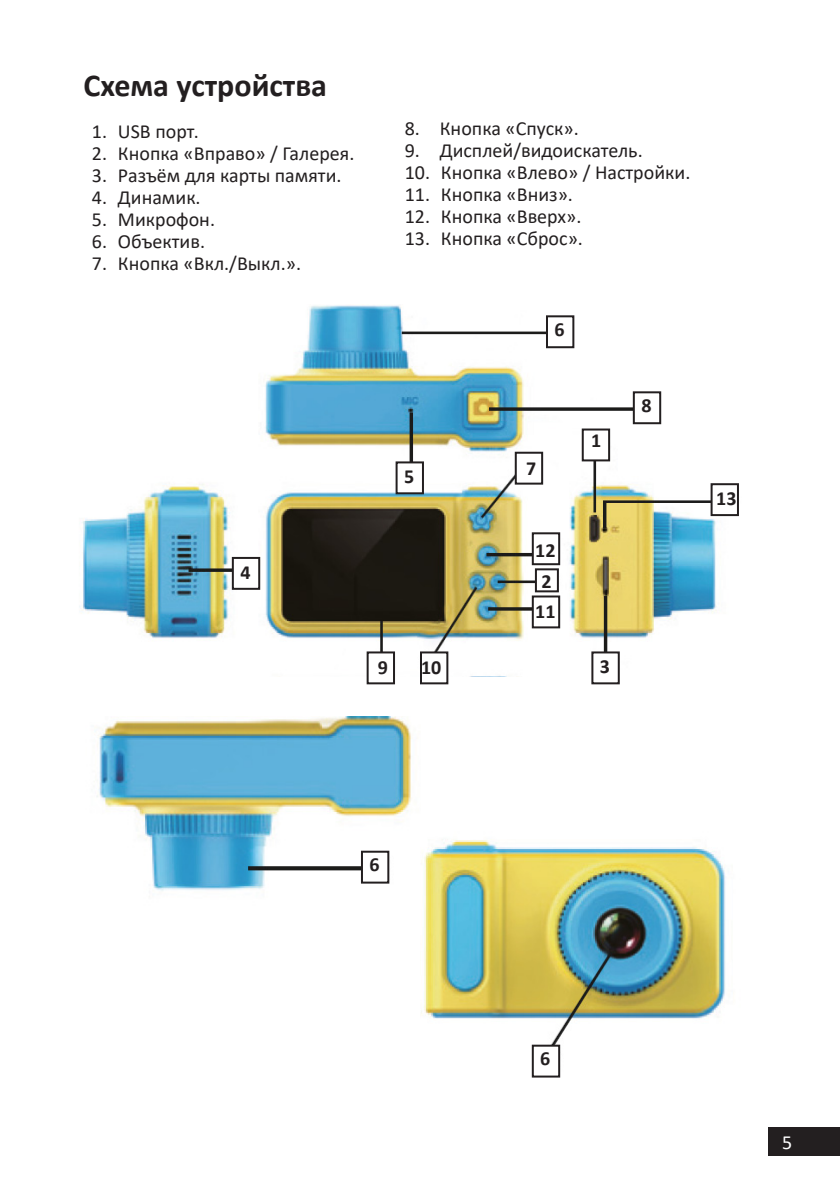
<style>
.page{position:relative;width:840px;height:1191px;background:#fff}
.page>*{position:absolute;margin:0;border:0;box-sizing:border-box;transform-origin:0 0}
.Заголовок_16{font:700 32px "Calibri";color:#231f20}
.t1{font:20px "Calibri";color:#231f20}
.t2{font:700 20px "Calibri";color:#231f20}
.t3{font:20px "Calibri";color:#fff}
</style>
<div class="page">
<div style="left:767px;top:1126px;width:72px;height:29px;background:#231f20"></div>
<img style="left:79px;top:305px;width:660px;height:372px">
<img style="left:97px;top:716px;width:315px;height:175px">
<img style="left:421px;top:840px;width:305px;height:233px">
<div style="left:546px;top:316px;width:27px;height:31px;background:#fff"></div>
<div style="left:545px;top:315px;width:29px;height:33px;border:2px solid #231f20"></div>
<div style="left:362px;top:851px;width:26px;height:31px;background:#fff"></div>
<div style="left:361px;top:850px;width:28px;height:33px;border:2px solid #231f20"></div>
<div style="left:532px;top:1045px;width:27px;height:31px;background:#fff"></div>
<div style="left:531px;top:1044px;width:29px;height:33px;border:2px solid #231f20"></div>
<div style="left:233px;top:558px;width:26px;height:31px;background:#fff"></div>
<div style="left:232px;top:557px;width:28px;height:33px;border:2px solid #231f20"></div>
<div style="left:367px;top:652px;width:27px;height:31px;background:#fff"></div>
<div style="left:366px;top:651px;width:29px;height:33px;border:2px solid #231f20"></div>
<div style="left:421px;top:652px;width:26px;height:31px;background:#fff"></div>
<div style="left:420px;top:651px;width:28px;height:33px;border:2px solid #231f20"></div>
<div style="left:396px;top:462px;width:26px;height:31px;background:#fff"></div>
<div style="left:395px;top:461px;width:28px;height:33px;border:2px solid #231f20"></div>
<div style="left:633px;top:392px;width:26px;height:31px;background:#fff"></div>
<div style="left:632px;top:391px;width:28px;height:33px;border:2px solid #231f20"></div>
<div style="left:592px;top:652px;width:26px;height:31px;background:#fff"></div>
<div style="left:591px;top:651px;width:28px;height:33px;border:2px solid #231f20"></div>
<div style="left:711px;top:484px;width:26px;height:31px;background:#fff"></div>
<div style="left:710px;top:483px;width:28px;height:33px;border:2px solid #231f20"></div>
<div style="left:515px;top:453px;width:27px;height:30px;background:#fff"></div>
<div style="left:514px;top:452px;width:29px;height:32px;border:2px solid #231f20"></div>
<div style="left:582px;top:429px;width:26px;height:31px;background:#fff"></div>
<div style="left:581px;top:428px;width:28px;height:33px;border:2px solid #231f20"></div>
<div style="left:532px;top:596px;width:27px;height:31px;background:#fff"></div>
<div style="left:531px;top:595px;width:29px;height:33px;border:2px solid #231f20"></div>
<div style="left:532px;top:533px;width:27px;height:31px;background:#fff"></div>
<div style="left:531px;top:532px;width:29px;height:33px;border:2px solid #231f20"></div>
<div style="left:535px;top:569px;width:22px;height:22px;background:#fff"></div>
<div style="left:534px;top:568px;width:24px;height:24px;border:2px solid #231f20"></div>
<p class="Заголовок_16" style="left:83px;top:63px;width:245px">Схема устройства</p>
<p class="t1" style="left:92px;top:117px;width:108px">1. USB порт.</p>
<p class="t1" style="left:92px;top:139px;width:264px">2. Кнопка «Вправо» / Галерея.</p>
<p class="t1" style="left:92px;top:161px;width:251px">3. Разъём для карты памяти.</p>
<p class="t1" style="left:92px;top:183px;width:110px">4. Динамик.</p>
<p class="t1" style="left:92px;top:205px;width:124px">5. Микрофон.</p>
<p class="t1" style="left:92px;top:227px;width:115px">6. Объектив.</p>
<p class="t1" style="left:92px;top:249px;width:210px">7. Кнопка «Вкл./Выкл.».</p>
<p class="t2" style="left:240px;top:558px;width:12px">4</p>
<p class="t1" style="left:404px;top:115px;width:175px">8. Кнопка «Спуск».</p>
<p class="t1" style="left:404px;top:137px;width:239px">9. Дисплей/видоискатель.</p>
<p class="t1" style="left:404px;top:159px;width:287px">10. Кнопка «Влево» / Настройки.</p>
<p class="t1" style="left:404px;top:181px;width:170px">11. Кнопка «Вниз».</p>
<p class="t1" style="left:404px;top:203px;width:178px">12. Кнопка «Вверх».</p>
<p class="t1" style="left:404px;top:225px;width:180px">13. Кнопка «Сброс».</p>
<p class="t2" style="left:404px;top:462px;width:12px">5</p>
<p class="t2" style="left:378px;top:653px;width:12px">9</p>
<p class="t2" style="left:421px;top:653px;width:22px">10</p>
<p class="t2" style="left:554px;top:315px;width:12px">6</p>
<p class="t2" style="left:526px;top:454px;width:12px">7</p>
<p class="t2" style="left:535px;top:536px;width:22px">12</p>
<p class="t2" style="left:541px;top:567px;width:12px">2</p>
<p class="t2" style="left:535px;top:597px;width:22px">11</p>
<p class="t2" style="left:590px;top:426px;width:12px">1</p>
<p class="t2" style="left:599px;top:652px;width:12px">3</p>
<p class="t2" style="left:641px;top:391px;width:12px">8</p>
<p class="t2" style="left:715px;top:484px;width:22px">13</p>
<p class="t2" style="left:369px;top:850px;width:12px">6</p>
<p class="t2" style="left:540px;top:1044px;width:12px">6</p>
<p class="t3" style="left:781px;top:1128px;width:12px">5</p>
</div>
